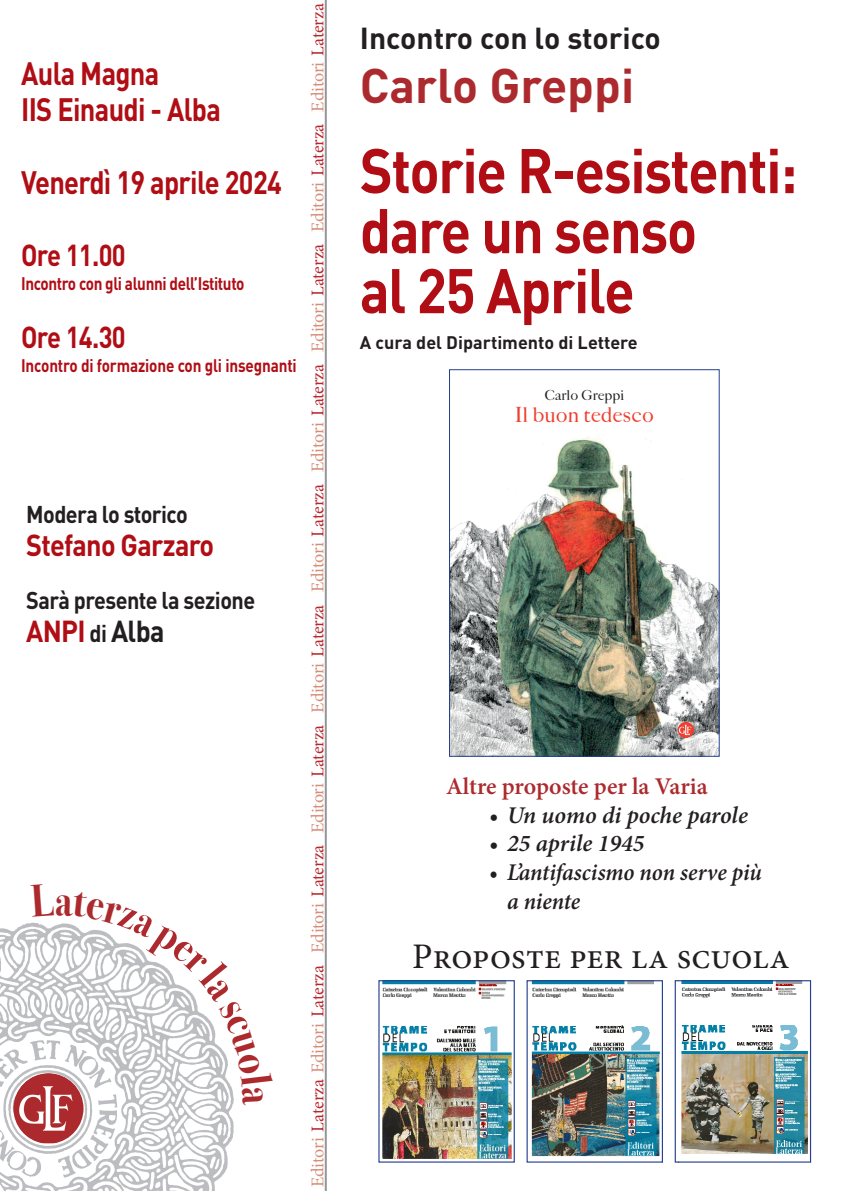
<style>
.page{position:relative;width:842px;height:1191px;background:#fff}
.page>*{position:absolute;margin:0;border:0;box-sizing:border-box;transform-origin:0 0}
.t1{font:700 62px/60px "DIN Pro";letter-spacing:-.025em;color:#b00d15;scale:.9 1}
.t2{font:700 48px "DIN Pro";color:#ac2a2d}
.t3{font:36px "Minion Pro";color:#231f20}
.t4{font:700 32px "DIN Pro";letter-spacing:-.025em;color:#b00d15;scale:.85 1}
.t5{font:700 30px "DIN Pro";letter-spacing:-.025em;color:#b00d15;scale:.9 1}
.t6{font:700 30px "DIN Pro";color:#231f20}
.t7{font:700 30px "DIN Pro";letter-spacing:-.025em;color:#b00d15;scale:.85 1}
.t8{font:700 24px "DIN Pro";letter-spacing:-.025em;color:#231f20;scale:.9 1}
.t9{font:italic 600 24px "Minion Pro";letter-spacing:-.005em;color:#231f20}
.t10{font:italic 600 24px/28.8px "Minion Pro";letter-spacing:-.005em;color:#231f20;scale:.95 1}
.t11{font:600 24px "Minion Pro";letter-spacing:-.005em;color:#ac2a2d}
.t12{font:22.6px "F Caslon Forty Two ITC";color:#ef3e2e}
.t13{font:18px "Minion Pro";letter-spacing:-.005em;color:#d68e79}
.t14{font:700 18px "DIN Pro";letter-spacing:-.025em;color:#b00d15;scale:.85 1}
.t15{font:700 18px "DIN Pro";color:#231f20}
.t16{font:15.1px "F Caslon Forty Two ITC";color:#231f20}
.s1{font-size:24px;color:#231f20}
.s2{color:#231f20}
.s3{color:#b7282e}
</style>
<div class="page">
<img style="left:0;top:923px;width:234px;height:268px">
<img style="left:13px;top:1073px;width:71px;height:70px">
<hr style="left:325px;top:0;width:2px;height:1191px;background:#939598">
<img style="left:451px;top:430px;width:267px;height:325px">
<svg style="left:678px;top:722px;width:16px;height:16px"></svg>
<svg style="left:679px;top:725px;width:12px;height:10px"></svg>
<div style="left:449px;top:369px;width:271px;height:388px;border:1px solid #253f8e"></div>
<img style="left:382px;top:982px;width:130px;height:177px">
<div style="left:378px;top:980px;width:137px;height:182px;border:1px solid #253f8e"></div>
<img style="left:531px;top:982px;width:129px;height:175px">
<div style="left:526px;top:980px;width:137px;height:182px;border:1px solid #253f8e"></div>
<img style="left:681px;top:982px;width:127px;height:172px">
<div style="left:675px;top:980px;width:136px;height:182px;border:1px solid #253f8e"></div>
<svg style="left:30px;top:922px;width:204px;height:183px"></svg>
<p class="t4" style="left:21px;top:47px;width:164px">Aula Magna</p>
<p class="t4" style="left:21px;top:83px;width:237px">IIS Einaudi - Alba</p>
<p class="t4" style="left:21px;top:155px;width:308px">Venerdì 19 aprile 2024</p>
<p class="t7" style="left:21px;top:230px;width:125px">Ore 11.00</p>
<p class="t14" style="left:21px;top:268px;width:264px">Incontro con gli alunni dell’Istituto</p>
<p class="t7" style="left:21px;top:312px;width:125px">Ore 14.30</p>
<p class="t14" style="left:21px;top:351px;width:326px">Incontro di formazione con gli insegnanti</p>
<p class="t8" style="left:26px;top:494px;width:181px">Modera lo storico</p>
<p class="t5" style="left:26px;top:520px;width:210px">Stefano Garzaro</p>
<p class="t8" style="left:26px;top:581px;width:256px">Sarà presente la sezione</p>
<p class="t5" style="left:26px;top:606px;width:155px">ANPI <span class="s1">di</span> <span class="s2">Alba</span></p>
<p class="t13" style="left:306px;top:1187px;width:1185px;rotate:-90deg">Editori <span class="s3">Laterza</span> Editori <span class="s3">Laterza</span> Editori <span class="s3">Laterza</span> Editori <span class="s3">Laterza</span> Editori <span class="s3">Laterza</span> Editori <span class="s3">Laterza</span> Editori <span class="s3">Laterza</span> Editori <span class="s3">Laterza</span> Editori <span class="s3">Laterza</span> Editori <span class="s3">Laterza</span></p>
<p class="t6" style="left:360px;top:14px;width:302px">Incontro con lo storico</p>
<p class="t2" style="left:360px;top:46px;width:276px">Carlo Greppi</p>
<p class="t1" style="left:360px;top:133px;width:488px">Storie R-esistenti: dare un senso</p>
<p class="t1" style="left:360px;top:253px;width:307px">al 25 Aprile</p>
<p class="t15" style="left:360px;top:327px;width:279px">A cura del Dipartimento di Lettere</p>
<p class="t16" style="left:544px;top:386px;width:81px">Carlo Greppi</p>
<p class="t12" style="left:515px;top:402px;width:141px">Il buon tedesco</p>
<p class="t11" style="left:446px;top:769px;width:263px">Altre proposte per la Varia</p>
<p class="t9" style="left:489px;top:798px;width:260px">• Un uomo di poche parole</p>
<p class="t9" style="left:489px;top:827px;width:157px">• 25 aprile 1945</p>
<p class="t10" style="left:507px;top:858px;width:270px;text-indent:-18px">• L’antifascismo non serve più a niente</p>
<p class="t3" style="left:412px;top:932px;width:379px">Proposte per la scuola</p>
</div>
